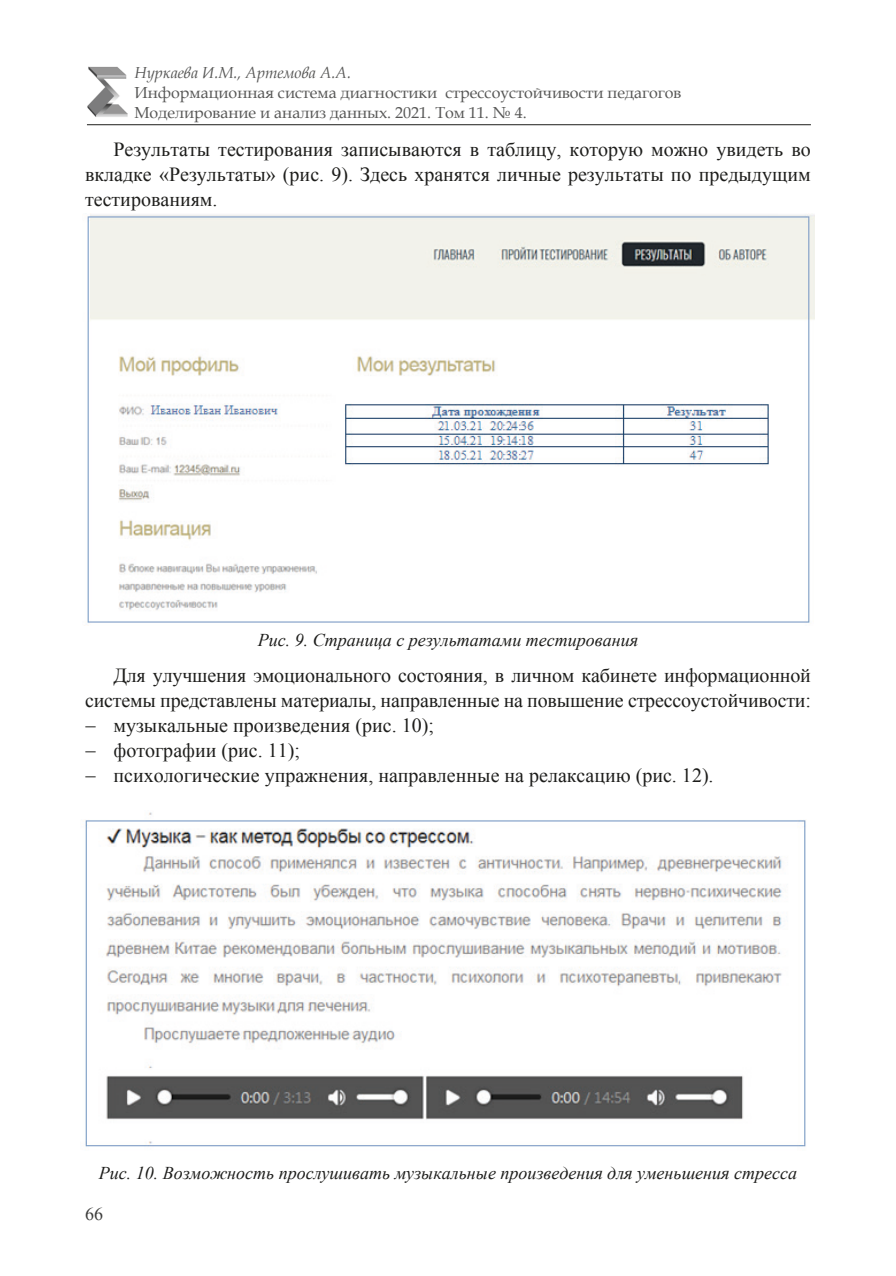
<style>
.page{position:relative;width:896px;height:1276px;background:#fff}
.page>*{position:absolute;margin:0;border:0;box-sizing:border-box;transform-origin:0 0}
.t1{font:20px/25px "Times New Roman";color:#1d1d1b;text-align:justify}
.Рис{font:italic 18px "Times New Roman";color:#1d1d1b}
.t2{font:18px "Times New Roman";color:#3d3d3c}
.t3{font:16px/20px "Book Antiqua";color:#575756}
.t4{font:italic 16px "Book Antiqua";color:#575756}
</style>
<div class="page">
<hr style="left:87px;top:124px;width:724px;height:1px;background:#1d1d1b">
<img style="left:87px;top:67px;width:41px;height:50px">
<img style="left:87px;top:214px;width:728px;height:409px">
<img style="left:85px;top:812px;width:721px;height:335px">
<p class="t4" style="left:134px;top:62px;width:218px">Нуркаева И.М., Артемова А.А.</p>
<p class="t3" style="left:134px;top:83px;width:548px">Информационная система диагностики стрессоустойчивости педагогов<br>Моделирование и анализ данных. 2021. Том 11. № 4.</p>
<p class="t1" style="left:85px;top:136px;width:727px;text-indent:28px">Результаты тестирования записываются в таблицу, которую можно увидеть во вкладке «Результаты» (рис. 9). Здесь хранятся личные результаты по предыдущим тестированиям.</p>
<p class="Рис" style="left:258px;top:627px;width:382px">Рис. 9. Страница с результатами тестирования</p>
<p class="t1" style="left:85px;top:662px;width:727px;text-align:right">Для улучшения эмоционального состояния, в личном кабинете информационной системы представлены материалы, направленные на повышение стрессоустойчивости:</p>
<p class="t1" style="left:85px;top:712px;width:350px">− музыкальные произведения (рис. 10);</p>
<p class="t1" style="left:85px;top:737px;width:216px">− фотографии (рис. 11);</p>
<p class="t1" style="left:85px;top:762px;width:630px">− психологические упражнения, направленные на релаксацию (рис. 12).</p>
<p class="Рис" style="left:99px;top:1160px;width:699px">Рис. 10. Возможность прослушивать музыкальные произведения для уменьшения стресса</p>
<p class="t2" style="left:85px;top:1202px;width:19px">66</p>
</div>
